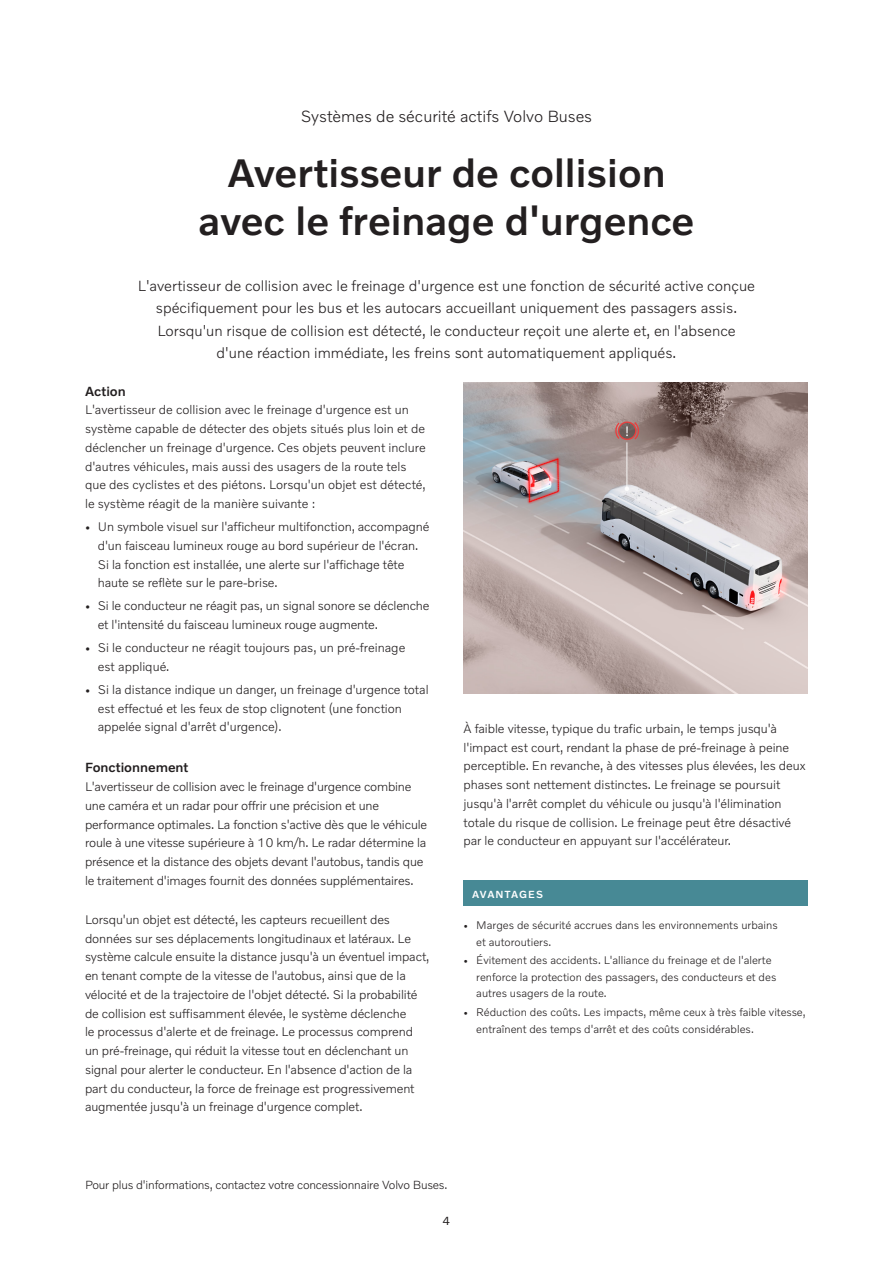
<style>
.page{position:relative;width:893px;height:1263px;background:#fff}
.page>*{position:absolute;margin:0;border:0;box-sizing:border-box;transform-origin:0 0}
.t1{font:700 40.5px/48px "Volvo Novum 3.1";color:#231f20;text-align:center}
.t2{font:300 16.5px "Volvo Novum 3.1";color:#231f20}
.t3{font:300 15px/22.5px "Volvo Novum 3.1";color:#231f20;text-align:center}
.t4{font:700 13.5px "Volvo Novum 3.1";color:#231f20}
.t5{font:300 12.75px/18.8px "Volvo Novum 3.1";letter-spacing:-.01em;color:#231f20}
.t6{font:300 12px "Volvo Novum 3.1";letter-spacing:-.015em;color:#231f20}
.t7{font:12px "Volvo Novum 3.1";color:#231f20}
.t8{font:300 11.25px/16.5px "Volvo Novum 3.1";color:#231f20}
.t9{font:700 10.5px "Volvo Novum 3.1";letter-spacing:.09em;color:#fff}
</style>
<div class="page">
<img style="left:463px;top:383px;width:345px;height:310px">
<div style="left:463px;top:880px;width:345px;height:26px;background:#478995"></div>
<p class="t2" style="left:301px;top:106px;width:293px">Systèmes de sécurité actifs Volvo Buses</p>
<h1 class="t1" style="left:199px;top:148px;width:497px">Avertisseur de collision avec le freinage d'urgence</h1>
<p class="t3" style="left:138px;top:274px;width:619px">L'avertisseur de collision avec le freinage d'urgence est une fonction de sécurité active conçue spécifiquement pour les bus et les autocars accueillant uniquement des passagers assis.<br>Lorsqu'un risque de collision est détecté, le conducteur reçoit une alerte et, en l'absence d'une réaction immédiate, les freins sont automatiquement appliqués.</p>
<p class="t4" style="left:85px;top:382px;width:42px">Action</p>
<p class="t5" style="left:85px;top:400px;width:342px">L'avertisseur de collision avec le freinage d'urgence est un système capable de détecter des objets situés plus loin et de déclencher un freinage d'urgence. Ces objets peuvent inclure d'autres véhicules, mais aussi des usagers de la route tels que des cyclistes et des piétons. Lorsqu'un objet est détecté, le système réagit de la manière suivante :</p>
<p class="t5" style="left:98px;top:517px;width:333px;text-indent:-13px">• Un symbole visuel sur l'afficheur multifonction, accompagné d'un faisceau lumineux rouge au bord supérieur de l'écran.<br>Si la fonction est installée, une alerte sur l'affichage tête haute se reflète sur le pare-brise.</p>
<p class="t5" style="left:98px;top:596px;width:333px;text-indent:-13px">• Si le conducteur ne réagit pas, un signal sonore se déclenche et l'intensité du faisceau lumineux rouge augmente.</p>
<p class="t5" style="left:98px;top:638px;width:309px;text-indent:-13px">• Si le conducteur ne réagit toujours pas, un pré-freinage est appliqué.</p>
<p class="t5" style="left:98px;top:680px;width:332px;text-indent:-13px">• Si la distance indique un danger, un freinage d'urgence total est effectué et les feux de stop clignotent (une fonction appelée signal d'arrêt d'urgence).</p>
<p class="t4" style="left:85px;top:759px;width:105px">Fonctionnement</p>
<p class="t5" style="left:85px;top:777px;width:344px">L'avertisseur de collision avec le freinage d'urgence combine une caméra et un radar pour offrir une précision et une performance optimales. La fonction s'active dès que le véhicule roule à une vitesse supérieure à 10 km/h. Le radar détermine la présence et la distance des objets devant l'autobus, tandis que le traitement d'images fournit des données supplémentaires.</p>
<p class="t5" style="left:85px;top:910px;width:346px">Lorsqu'un objet est détecté, les capteurs recueillent des données sur ses déplacements longitudinaux et latéraux. Le système calcule ensuite la distance jusqu'à un éventuel impact, en tenant compte de la vitesse de l'autobus, ainsi que de la vélocité et de la trajectoire de l'objet détecté. Si la probabilité de collision est suffisamment élevée, le système déclenche<br>le processus d'alerte et de freinage. Le processus comprend un pré-freinage, qui réduit la vitesse tout en déclenchant un signal pour alerter le conducteur. En l'absence d'action de la part du conducteur, la force de freinage est progressivement augmentée jusqu'à un freinage d'urgence complet.</p>
<p class="t8" style="left:476px;top:917px;width:303px;text-indent:-13px">• Marges de sécurité accrues dans les environnements urbains et autoroutiers.</p>
<p class="t5" style="left:463px;top:719px;width:344px">À faible vitesse, typique du trafic urbain, le temps jusqu'à l'impact est court, rendant la phase de pré-freinage à peine perceptible. En revanche, à des vitesses plus élevées, les deux phases sont nettement distinctes. Le freinage se poursuit jusqu'à l'arrêt complet du véhicule ou jusqu'à l'élimination totale du risque de collision. Le freinage peut être désactivé par le conducteur en appuyant sur l'accélérateur.</p>
<p class="t9" style="left:472px;top:888px;width:72px">AVANTAGES</p>
<p class="t8" style="left:476px;top:952px;width:302px;text-indent:-13px">• Évitement des accidents. L'alliance du freinage et de l'alerte renforce la protection des passagers, des conducteurs et des autres usagers de la route.</p>
<p class="t8" style="left:476px;top:1003px;width:331px;text-indent:-13px">• Réduction des coûts. Les impacts, même ceux à très faible vitesse, entraînent des temps d'arrêt et des coûts considérables.</p>
<p class="t6" style="left:85px;top:1177px;width:364px">Pour plus d'informations, contactez votre concessionnaire Volvo Buses.</p>
<p class="t7" style="left:443px;top:1213px;width:9px">4</p>
</div>
